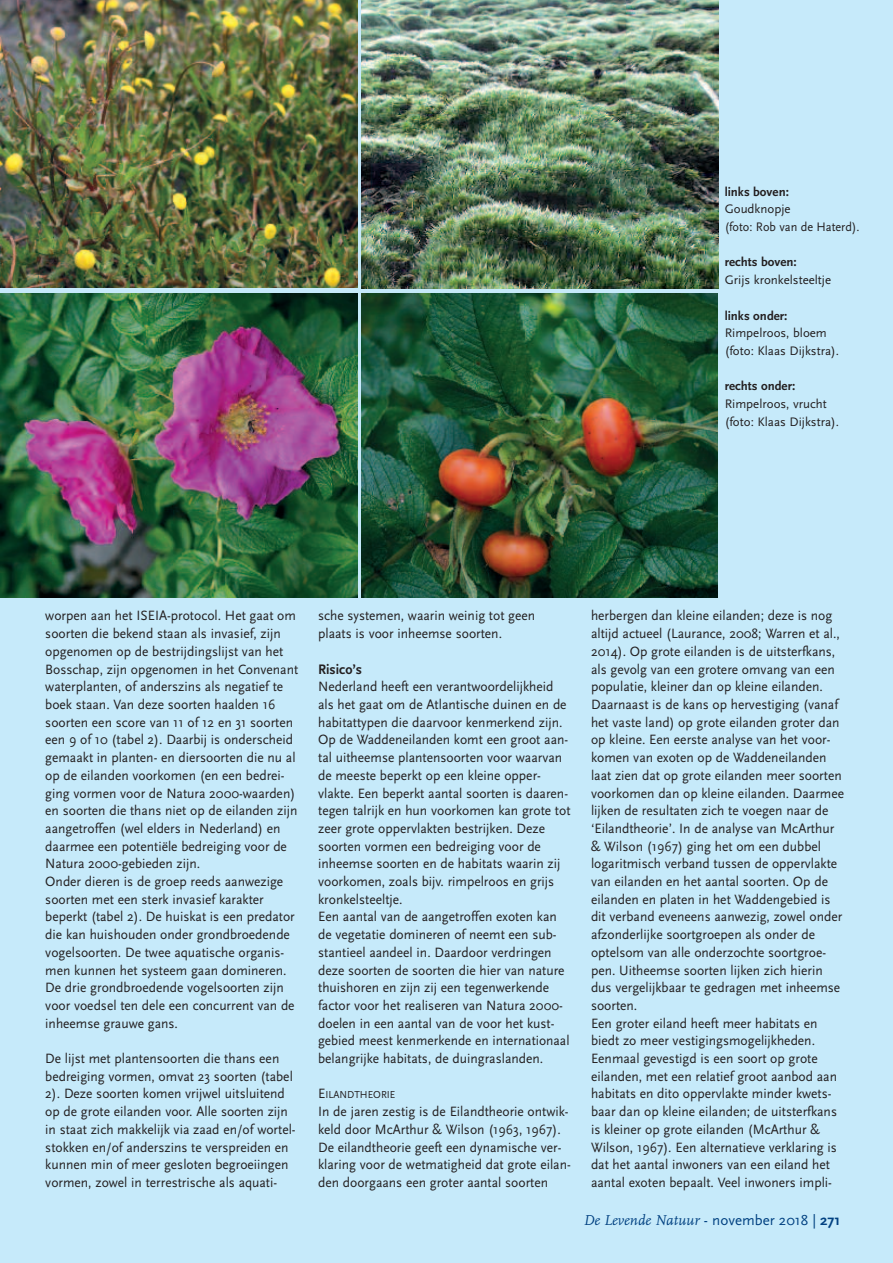
<style>
.page{position:relative;width:893px;height:1263px;background:#c6eafa}
.page>*{position:absolute;margin:0;border:0;box-sizing:border-box;transform-origin:0 0}
.t1{font:italic 15px "FF Scala";color:#014181}
.t2{font:700 14.4px "Scala Sans";color:#231f20;scale:.96 1}
.t3{font:14.1px/17.7px "Scala Sans";color:#231f20;scale:.96 1}
.t4{font:12.9px/17.7px "Scala Sans";color:#231f20}
.t5{font:700 12.9px "Scala Sans";color:#231f20}
.t6{font:10.65px "Scala Sans";color:#231f20;scale:.96 1}
.s1{font-size:14.1px}
.s2{font-family:"Scala Sans";font-style:normal}
.s3{font-family:"Scala Sans";font-weight:700;font-style:normal}
</style>
<div class="page">
<img style="left:361px;top:293px;width:357px;height:305px">
<img style="left:1px;top:0;width:356px;height:288px">
<img style="left:1px;top:293px;width:356px;height:305px">
<img style="left:361px;top:0;width:357px;height:288px">
<p class="t5" style="left:725px;top:184px;width:66px">links boven:</p>
<p class="t4" style="left:725px;top:200px;width:136px">Goudknopje<br>(foto: Rob van de Haterd).</p>
<p class="t5" style="left:725px;top:254px;width:74px">rechts boven:</p>
<p class="t4" style="left:725px;top:271px;width:108px">Grijs kronkelsteeltje</p>
<p class="t5" style="left:725px;top:308px;width:64px">links onder:</p>
<p class="t4" style="left:725px;top:324px;width:116px">Rimpelroos, bloem (foto: Klaas Dijkstra).</p>
<p class="t5" style="left:725px;top:378px;width:72px">rechts onder:</p>
<p class="t4" style="left:725px;top:395px;width:116px">Rimpelroos, vrucht (foto: Klaas Dijkstra).</p>
<p class="t3" style="left:45px;top:607px;width:265px">worpen aan het ISEIA-protocol. Het gaat om soorten die bekend staan als invasief, zijn opgenomen op de bestrijdingslijst van het Bosschap, zijn opgenomen in het Convenant waterplanten, of anderszins als negatief te boek staan. Van deze soorten haalden 16 soorten een score van 11 of 12 en 31 soorten een 9 of 10 (tabel 2). Daarbij is onderscheid gemaakt in planten- en diersoorten die nu al op de eilanden voorkomen (en een bedrei&shy;ging vormen voor de Natura 2000-waarden) en soorten die thans niet op de eilanden zijn aangetroffen (wel elders in Nederland) en daarmee een potentiële bedreiging voor de Natura 2000-gebieden zijn.<br>Onder dieren is de groep reeds aanwezige soorten met een sterk invasief karakter beperkt (tabel 2). De huiskat is een predator die kan huishouden onder grondbroedende vogelsoorten. De twee aquatische organis&shy;men kunnen het systeem gaan domineren.<br>De drie grondbroedende vogelsoorten zijn voor voedsel ten dele een concurrent van de inheemse grauwe gans.</p>
<p class="t3" style="left:45px;top:1049px;width:262px">De lijst met plantensoorten die thans een bedreiging vormen, omvat 23 soorten (tabel 2). Deze soorten komen vrijwel uitsluitend op de grote eilanden voor. Alle soorten zijn in staat zich makkelijk via zaad en/of wortel&shy;stokken en/of anderszins te verspreiden en kunnen min of meer gesloten begroeiingen vormen, zowel in terrestrische als aquati-</p>
<p class="t3" style="left:318px;top:607px;width:228px">sche systemen, waarin weinig tot geen plaats is voor inheemse soorten.</p>
<p class="t2" style="left:318px;top:660px;width:47px">Risico’s</p>
<p class="t3" style="left:318px;top:677px;width:264px">Nederland heeft een verantwoordelijkheid als het gaat om de Atlantische duinen en de habitattypen die daarvoor kenmerkend zijn.<br>Op de Waddeneilanden komt een groot aan&shy;tal uitheemse plantensoorten voor waarvan de meeste beperkt op een kleine opper&shy;vlakte. Een beperkt aantal soorten is daaren&shy;tegen talrijk en hun voorkomen kan grote tot zeer grote oppervlakten bestrijken. Deze soorten vormen een bedreiging voor de inheemse soorten en de habitats waarin zij voorkomen, zoals bijv. rimpelroos en grijs kronkelsteeltje.<br>Een aantal van de aangetroffen exoten kan de vegetatie domineren of neemt een sub&shy;stantieel aandeel in. Daardoor verdringen deze soorten de soorten die hier van nature thuishoren en zijn zij een tegenwerkende factor voor het realiseren van Natura 2000- doelen in een aantal van de voor het kust&shy;gebied meest kenmerkende en internationaal belangrijke habitats, de duingraslanden.</p>
<p class="t6" style="left:318px;top:1088px;width:82px"><span class="s1">E</span>ILANDTHEORIE</p>
<p class="t3" style="left:318px;top:1102px;width:265px">In de jaren zestig is de Eilandtheorie ontwik&shy;keld door McArthur &amp; Wilson (1963, 1967).<br>De eilandtheorie geeft een dynamische ver&shy;klaring voor de wetmatigheid dat grote eilan&shy;den doorgaans een groter aantal soorten</p>
<p class="t3" style="left:591px;top:607px;width:265px">herbergen dan kleine eilanden; deze is nog altijd actueel (Laurance, 2008; Warren et al., 2014). Op grote eilanden is de uitsterfkans, als gevolg van een grotere omvang van een populatie, kleiner dan op kleine eilanden.<br>Daarnaast is de kans op hervestiging (vanaf het vaste land) op grote eilanden groter dan op kleine. Een eerste analyse van het voor&shy;komen van exoten op de Waddeneilanden laat zien dat op grote eilanden meer soorten voorkomen dan op kleine eilanden. Daarmee lijken de resultaten zich te voegen naar de ‘Eilandtheorie’. In de analyse van McArthur &amp; Wilson (1967) ging het om een dubbel logaritmisch verband tussen de oppervlakte van eilanden en het aantal soorten. Op de eilanden en platen in het Waddengebied is dit verband eveneens aanwezig, zowel onder afzonderlijke soortgroepen als onder de optelsom van alle onderzochte soortgroe&shy;pen. Uitheemse soorten lijken zich hierin dus vergelijkbaar te gedragen met inheemse soorten.<br>Een groter eiland heeft meer habitats en biedt zo meer vestigingsmogelijkheden.<br>Eenmaal gevestigd is een soort op grote eilanden, met een relatief groot aanbod aan habitats en dito oppervlakte minder kwets&shy;baar dan op kleine eilanden; de uitsterfkans is kleiner op grote eilanden (McArthur &amp; Wilson, 1967). Een alternatieve verklaring is dat het aantal inwoners van een eiland het aantal exoten bepaalt. Veel inwoners impli-</p>
<p class="t1" style="left:583px;top:1211px;width:259px">De Levende Natuur <span class="s2">- november 2018 |</span> <span class="s3">271</span></p>
</div>
